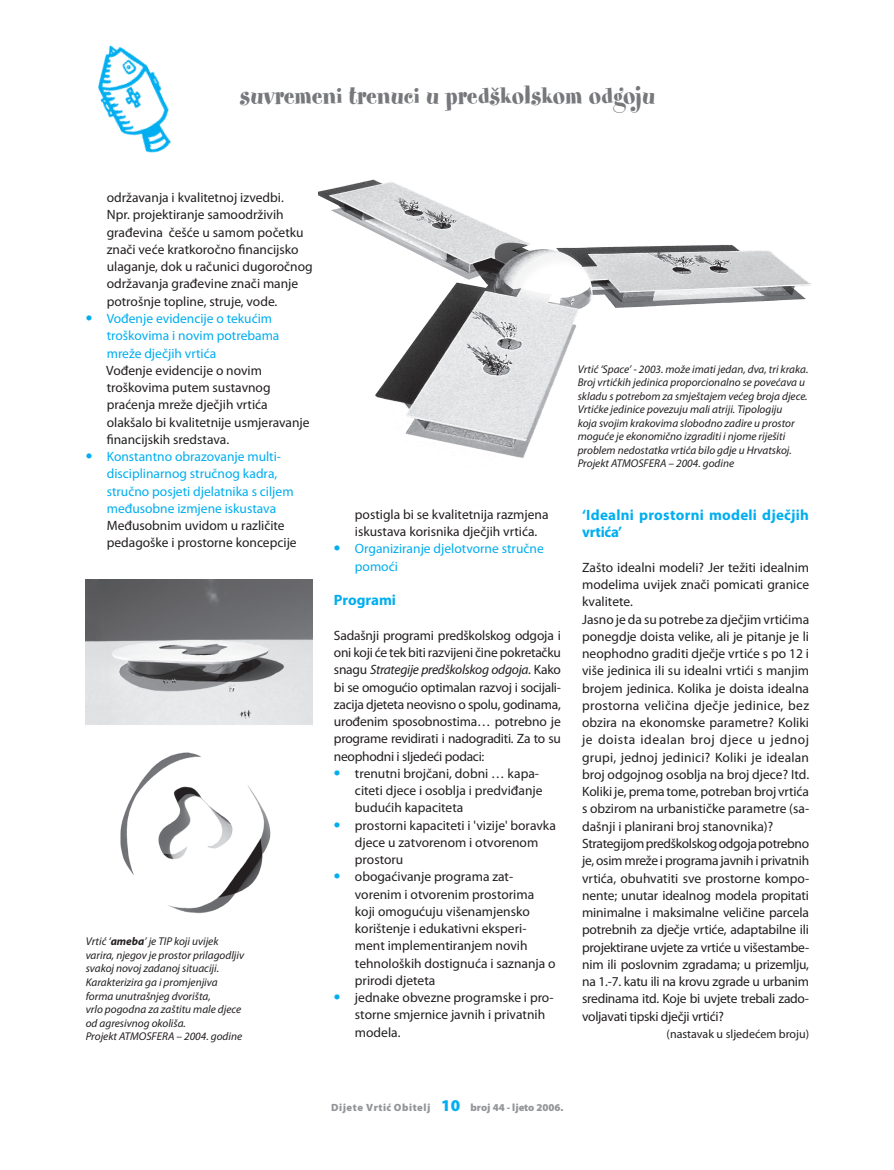
<style>
.page{position:relative;width:894px;height:1170px;background:#fff}
.page>*{position:absolute;margin:0;border:0;box-sizing:border-box;transform-origin:0 0}
.t1{font:27px "Spumoni LP";letter-spacing:.01em;color:#76787b}
.t2{font:700 15px/17.2px "Myriad Pro";letter-spacing:.02em;color:#00aeef}
.t3{font:700 15px "Myriad Pro";color:#00aeef}
.t4{font:13.5px/17.2px "Myriad Pro";color:#231f20}
.t5{font:13.5px/17.2px "Myriad Pro";color:#00aeef}
.t6{font:12px "Myriad Pro";color:#231f20}
.t7{font:italic 11.25px/13.5px "Myriad Pro";color:#231f20}
.t8{font:900 10.5px "Myriad Pro";letter-spacing:.05em;color:#939598}
.s1{font-weight:700;font-size:19.5px}
.s2{font-weight:700}
.s3{font-style:italic}
.s4{font-weight:700;font-size:19.5px;color:#00aeef}
.s5{font-size:16.5px;color:#00aeef}
</style>
<div class="page">
<img style="left:97px;top:45px;width:74px;height:108px">
<img style="left:86px;top:579px;width:226px;height:335px">
<img style="left:318px;top:179px;width:493px;height:279px">
<h1 class="t1" style="left:240px;top:86px;width:417px">suvremeni trenuci u predškolskom odgoju</h1>
<p class="t4" style="left:107px;top:190px;width:207px">održavanja i kvalitetnoj izvedbi.<br>Npr. projektiranje samoodrživih građevina češće u samom početku znači veće kratkoročno financijsko ulaganje, dok u računici dugoročnog održavanja građevine znači manje potrošnje topline, struje, vode.</p>
<p class="t5" style="left:107px;top:311px;width:174px;text-indent:-21px"><span class="s1">•</span> Vođenje evidencije o tekućim troškovima i novim potrebama mreže dječjih vrtića</p>
<p class="t4" style="left:106px;top:362px;width:205px">Vođenje evidencije o novim troškovima putem sustavnog praćenja mreže dječjih vrtića olakšalo bi kvalitetnije usmjeravanje financijskih sredstava.</p>
<p class="t5" style="left:107px;top:449px;width:188px;text-indent:-21px"><span class="s1">•</span> Konstantno obrazovanje multi&shy;disciplinarnog stručnog kadra, stručno posjeti djelatnika s ciljem međusobne izmjene iskustava</p>
<p class="t4" style="left:107px;top:518px;width:191px">Međusobnim uvidom u različite pedagoške i prostorne koncepcije</p>
<p class="t7" style="left:86px;top:935px;width:160px">Vrtić ‘<span class="s2">ameba</span>’ je TIP koji uvijek varira, njegov je prostor prilagodljiv svakoj novoj zadanoj situaciji.<br>Karakterizira ga i promjenjiva forma unutrašnjeg dvorišta,<br>vrlo pogodna za zaštitu male djece od agresivnog okoliša.<br>Projekt ATMOSFERA – 2004. godine</p>
<p class="t4" style="left:355px;top:506px;width:195px">postigla bi se kvalitetnija razmjena iskustava korisnika dječjih vrtića.</p>
<p class="t5" style="left:355px;top:541px;width:190px;text-indent:-21px"><span class="s1">•</span> Organiziranje djelotvorne stručne pomoći</p>
<p class="t3" style="left:334px;top:594px;width:64px">Programi</p>
<p class="t4" style="left:334px;top:627px;width:228px;text-align:justify">Sadašnji programi predškolskog odgoja i oni koji će tek biti razvijeni čine pokretačku snagu <span class="s3">Strategije predškolskog odgoja</span>. Kako bi se omogućio optimalan razvoj i socijali&shy;zacija djeteta neovisno o spolu, godinama, urođenim sposobnostima… potrebno je programe revidirati i nadograditi. Za to su neophodni i sljedeći podaci:</p>
<p class="t4" style="left:355px;top:765px;width:189px;text-indent:-21px"><span class="s4">•</span> trenutni brojčani, dobni … kapa&shy;citeti djece i osoblja i predviđanje budućih kapaciteta</p>
<p class="t4" style="left:355px;top:817px;width:202px;text-indent:-21px"><span class="s4">•</span> prostorni kapaciteti i 'vizije' boravka djece u zatvorenom i otvorenom prostoru</p>
<p class="t4" style="left:355px;top:869px;width:202px;text-indent:-21px"><span class="s4">•</span> obogaćivanje programa zat&shy;vorenim i otvorenim prostorima koji omogućuju višenamjensko korištenje i edukativni eksperi&shy;ment implementiranjem novih tehnoloških dostignuća i saznanja o prirodi djeteta</p>
<p class="t4" style="left:355px;top:989px;width:200px;text-indent:-21px"><span class="s4">•</span> jednake obvezne programske i pro&shy;storne smjernice javnih i privatnih modela.</p>
<p class="t7" style="left:577px;top:363px;width:232px">Vrtić ‘Space’ - 2003. može imati jedan, dva, tri kraka.<br>Broj vrtićkih jedinica proporcionalno se povećava u skladu s potrebom za smještajem većeg broja djece.<br>Vrtićke jedinice povezuju mali atriji. Tipologiju<br>koja svojim krakovima slobodno zadire u prostor moguće je ekonomično izgraditi i njome riješiti problem nedostatka vrtića bilo gdje u Hrvatskoj.<br>Projekt ATMOSFERA – 2004. godine</p>
<p class="t2" style="left:582px;top:507px;width:228px">‘Idealni prostorni modeli dječjih vrtića’</p>
<p class="t4" style="left:582px;top:559px;width:228px">Zašto idealni modeli? Jer težiti idealnim modelima uvijek znači pomicati granice kvalitete.<br>Jasno je da su potrebe za dječjim vrtićima ponegdje doista velike, ali je pitanje je li neophodno graditi dječje vrtiće s po 12 i više jedinica ili su idealni vrtići s manjim brojem jedinica. Kolika je doista idealna prostorna veličina dječje jedinice, bez obzira na ekonomske parametre? Koliki je doista idealan broj djece u jednoj grupi, jednoj jedinici? Koliki je idealan broj odgojnog osoblja na broj djece? Itd.<br>Koliki je, prema tome, potreban broj vrtića s obzirom na urbanističke parametre (sa&shy;dašnji i planirani broj stanovnika)?<br>Strategijom predškolskog odgoja potrebno je, osim mreže i programa javnih i privatnih vrtića, obuhvatiti sve prostorne kompo&shy;nente; unutar idealnog modela propitati minimalne i maksimalne veličine parcela potrebnih za dječje vrtiće, adaptabilne ili projektirane uvjete za vrtiće u višestambe&shy;nim ili poslovnim zgradama; u prizemlju, na 1.-7. katu ili na krovu zgrade u urbanim sredinama itd. Koje bi uvjete trebali zado&shy;voljavati tipski dječji vrtići?</p>
<p class="t6" style="left:666px;top:1029px;width:144px">(nastavak u sljedećem broju)</p>
<p class="t8" style="left:331px;top:1103px;width:234px">Dijete Vrtić Obitelj <span class="s5">10</span> broj 44 - ljeto 2006.</p>
</div>
